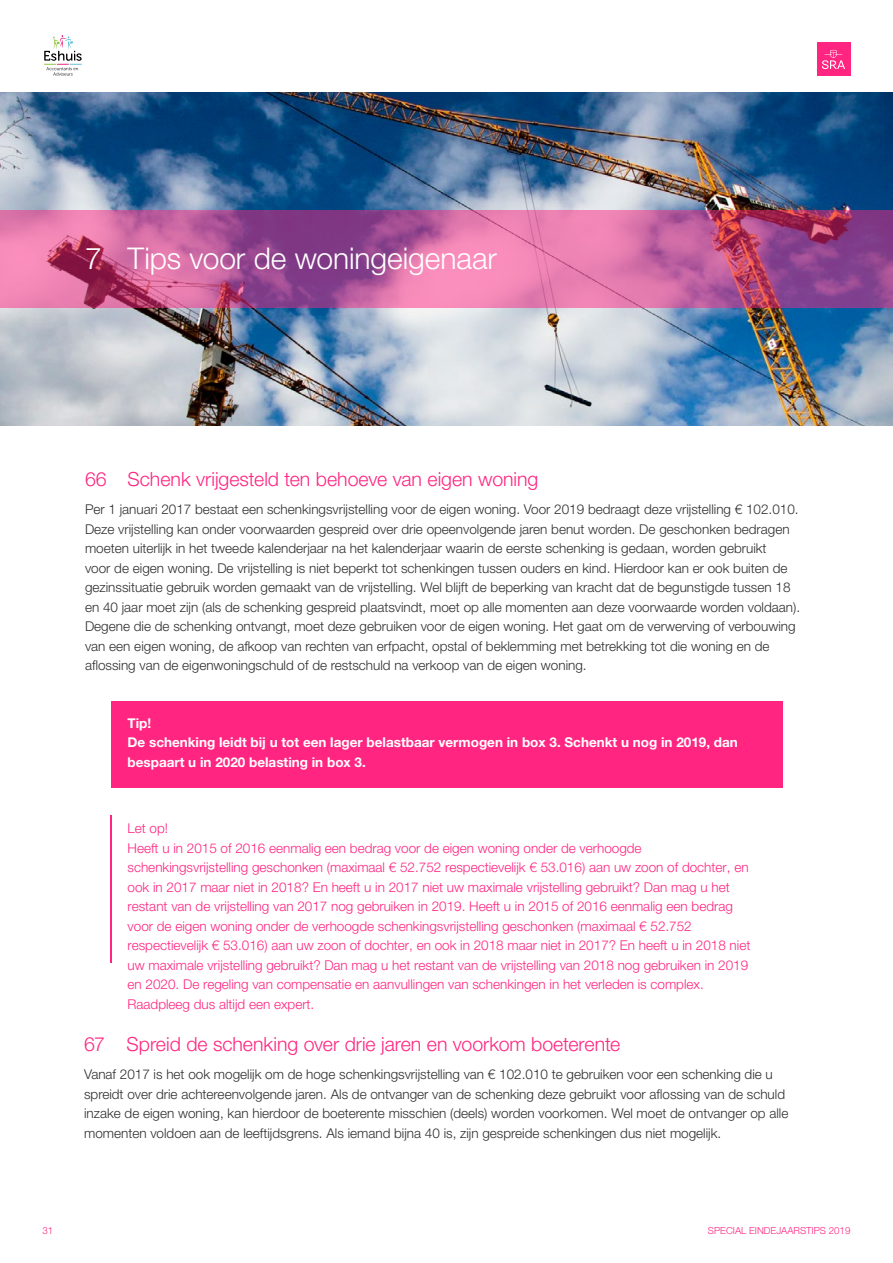
<style>
.page{position:relative;width:893px;height:1263px;background:#fff}
.page>*{position:absolute;margin:0;border:0;box-sizing:border-box;transform-origin:0 0}
.t1{font:300 30px "Helvetica Neue LT Std";letter-spacing:-.005em;color:#fff}
.t2{font:300 19.5px "Helvetica Neue LT Std";color:#ff2581}
.t3{font:300 13.5px/19.5px "Helvetica Neue LT Std";color:#2f2f2f}
.t4{font:300 13.5px/19.5px "Helvetica Neue LT Std";color:#ff2581}
.t5{font:700 13.5px/19.5px "Helvetica Neue LT Std";color:#fff}
.t6{font:300 9.75px "Helvetica Neue LT Std";color:#ff2581}
</style>
<div class="page">
<img style="left:0;top:92px;width:893px;height:333px">
<svg style="left:0;top:210px;width:893px;height:98px"></svg>
<div style="left:817px;top:43px;width:33px;height:33px;background:#ff2581"></div>
<svg style="left:822px;top:50px;width:23px;height:19px"></svg>
<svg style="left:44px;top:35px;width:38px;height:41px"></svg>
<div style="left:111px;top:701px;width:671px;height:87px;background:#ff2581"></div>
<hr style="left:111px;top:815px;width:1px;height:147px;background:#ff2581">
<h1 class="t1" style="left:85px;top:240px;width:413px">7 Tips voor de woningeigenaar</h1>
<h2 class="t2" style="left:85px;top:467px;width:455px">66 Schenk vrijgesteld ten behoeve van eigen woning</h2>
<p class="t3" style="left:85px;top:499px;width:716px">Per 1 januari 2017 bestaat een schenkingsvrijstelling voor de eigen woning. Voor 2019 bedraagt deze vrijstelling € 102.010.<br>Deze vrijstelling kan onder voorwaarden gespreid over drie opeenvolgende jaren benut worden. De geschonken bedragen moeten uiterlijk in het tweede kalenderjaar na het kalenderjaar waarin de eerste schenking is gedaan, worden gebruikt<br>voor de eigen woning. De vrijstelling is niet beperkt tot schenkingen tussen ouders en kind. Hierdoor kan er ook buiten de gezinssituatie gebruik worden gemaakt van de vrijstelling. Wel blijft de beperking van kracht dat de begunstigde tussen 18 en 40 jaar moet zijn (als de schenking gespreid plaatsvindt, moet op alle momenten aan deze voorwaarde worden voldaan).<br>Degene die de schenking ontvangt, moet deze gebruiken voor de eigen woning. Het gaat om de verwerving of verbouwing van een eigen woning, de afkoop van rechten van erfpacht, opstal of beklemming met betrekking tot die woning en de aflossing van de eigenwoningschuld of de restschuld na verkoop van de eigen woning.</p>
<p class="t5" style="left:128px;top:713px;width:612px">Tip!<br>De schenking leidt bij u tot een lager belastbaar vermogen in box 3. Schenkt u nog in 2019, dan bespaart u in 2020 belasting in box 3.</p>
<p class="t4" style="left:128px;top:818px;width:624px">Let op!<br>Heeft u in 2015 of 2016 eenmalig een bedrag voor de eigen woning onder de verhoogde schenkingsvrijstelling geschonken (maximaal € 52.752 respectievelijk € 53.016) aan uw zoon of dochter, en ook in 2017 maar niet in 2018? En heeft u in 2017 niet uw maximale vrijstelling gebruikt? Dan mag u het restant van de vrijstelling van 2017 nog gebruiken in 2019. Heeft u in 2015 of 2016 eenmalig een bedrag voor de eigen woning onder de verhoogde schenkingsvrijstelling geschonken (maximaal € 52.752 respectievelijk € 53.016) aan uw zoon of dochter, en ook in 2018 maar niet in 2017? En heeft u in 2018 niet uw maximale vrijstelling gebruikt? Dan mag u het restant van de vrijstelling van 2018 nog gebruiken in 2019 en 2020. De regeling van compensatie en aanvullingen van schenkingen in het verleden is complex.<br>Raadpleeg dus altijd een expert.</p>
<h2 class="t2" style="left:84px;top:1032px;width:538px">67 Spreid de schenking over drie jaren en voorkom boeterente</h2>
<p class="t3" style="left:84px;top:1064px;width:706px">Vanaf 2017 is het ook mogelijk om de hoge schenkingsvrijstelling van € 102.010 te gebruiken voor een schenking die u spreidt over drie achtereenvolgende jaren. Als de ontvanger van de schenking deze gebruikt voor aflossing van de schuld inzake de eigen woning, kan hierdoor de boeterente misschien (deels) worden voorkomen. Wel moet de ontvanger op alle momenten voldoen aan de leeftijdsgrens. Als iemand bijna 40 is, zijn gespreide schenkingen dus niet mogelijk.</p>
<p class="t6" style="left:43px;top:1224px;width:12px">31</p>
<p class="t6" style="left:708px;top:1224px;width:144px">SPECIAL EINDEJAARSTIPS 2019</p>
</div>
